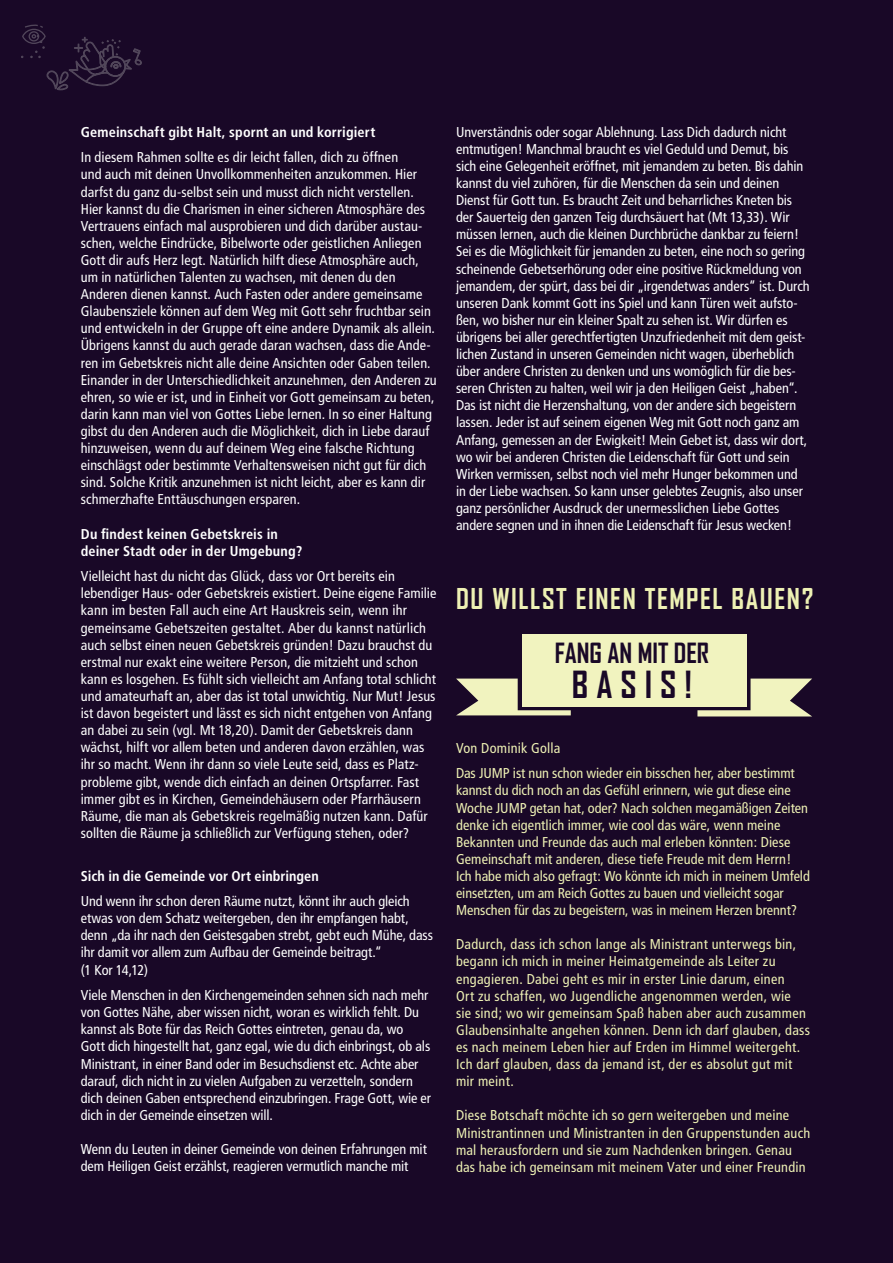
<style>
.page{position:relative;width:893px;height:1263px;background:#190827}
.page>*{position:absolute;margin:0;border:0;box-sizing:border-box;transform-origin:0 0}
.t1{font:700 35.7px "Agency FB";letter-spacing:.22em;color:#190827}
.t2{font:700 27.45px "Agency FB";letter-spacing:.06em;color:#eef1b4}
.t3{font:700 26.7px "Agency FB";color:#190827}
.t4{font:condensed 14.25px/17.1px "Frutiger";color:#fff}
.t5{font:condensed 14.25px/17.1px "Frutiger";letter-spacing:.015em;color:#eef1b4}
.t6{font:700 condensed 14.25px/17.1px "Frutiger";letter-spacing:.01em;color:#fff}
.t7{font:condensed 14.25px/25.7px "Frutiger";letter-spacing:-.005em;color:#eef1b4}
</style>
<div class="page">
<svg style="left:21px;top:24px;width:121px;height:67px"></svg>
<div style="left:522px;top:635px;width:224px;height:72px;background:#f1f3bf"></div>
<svg style="left:456px;top:678px;width:115px;height:37px"></svg>
<svg style="left:697px;top:678px;width:115px;height:38px"></svg>
<p class="t6" style="left:81px;top:123px;width:296px">Gemeinschaft gibt Halt, spornt an und korrigiert</p>
<p class="t4" style="left:81px;top:149px;width:357px">In diesem Rahmen sollte es dir leicht fallen, dich zu öffnen<br>und auch mit deinen Unvollkommenheiten anzukommen. Hier darfst du ganz du-selbst sein und musst dich nicht verstellen.<br>Hier kannst du die Charismen in einer sicheren Atmosphäre des Vertrauens einfach mal ausprobieren und dich darüber austau&shy;schen, welche Eindrücke, Bibelworte oder geistlichen Anliegen Gott dir aufs Herz legt. Natürlich hilft diese Atmosphäre auch, um in natürlichen Talenten zu wachsen, mit denen du den Anderen dienen kannst. Auch Fasten oder andere gemeinsame Glaubensziele können auf dem Weg mit Gott sehr fruchtbar sein und entwickeln in der Gruppe oft eine andere Dynamik als allein.<br>Übrigens kannst du auch gerade daran wachsen, dass die Ande&shy;ren im Gebetskreis nicht alle deine Ansichten oder Gaben teilen.<br>Einander in der Unterschiedlichkeit anzunehmen, den Anderen zu ehren, so wie er ist, und in Einheit vor Gott gemeinsam zu beten, darin kann man viel von Gottes Liebe lernen. In so einer Haltung gibst du den Anderen auch die Möglichkeit, dich in Liebe darauf hinzuweisen, wenn du auf deinem Weg eine falsche Richtung einschlägst oder bestimmte Verhaltensweisen nicht gut für dich sind. Solche Kritik anzunehmen ist nicht leicht, aber es kann dir schmerzhafte Enttäuschungen ersparen.</p>
<p class="t6" style="left:81px;top:525px;width:223px">Du findest keinen Gebetskreis in deiner Stadt oder in der Umgebung?</p>
<p class="t4" style="left:81px;top:568px;width:357px">Vielleicht hast du nicht das Glück, dass vor Ort bereits ein lebendiger Haus- oder Gebetskreis existiert. Deine eigene Familie kann im besten Fall auch eine Art Hauskreis sein, wenn ihr gemeinsame Gebetszeiten gestaltet. Aber du kannst natürlich auch selbst einen neuen Gebetskreis gründen! Dazu brauchst du erstmal nur exakt eine weitere Person, die mitzieht und schon kann es losgehen. Es fühlt sich vielleicht am Anfang total schlicht und amateurhaft an, aber das ist total unwichtig. Nur Mut! Jesus ist davon begeistert und lässt es sich nicht entgehen von Anfang an dabei zu sein (vgl. Mt 18,20). Damit der Gebetskreis dann wächst, hilft vor allem beten und anderen davon erzählen, was ihr so macht. Wenn ihr dann so viele Leute seid, dass es Platz&shy;probleme gibt, wende dich einfach an deinen Ortspfarrer. Fast immer gibt es in Kirchen, Gemeindehäusern oder Pfarrhäusern Räume, die man als Gebetskreis regelmäßig nutzen kann. Dafür sollten die Räume ja schließlich zur Verfügung stehen, oder?</p>
<p class="t6" style="left:81px;top:867px;width:240px">Sich in die Gemeinde vor Ort einbringen</p>
<p class="t4" style="left:81px;top:893px;width:354px">Und wenn ihr schon deren Räume nutzt, könnt ihr auch gleich etwas von dem Schatz weitergeben, den ihr empfangen habt, denn „da ihr nach den Geistesgaben strebt, gebt euch Mühe, dass ihr damit vor allem zum Aufbau der Gemeinde beitragt.“<br>(1 Kor 14,12)</p>
<p class="t4" style="left:81px;top:987px;width:352px">Viele Menschen in den Kirchengemeinden sehnen sich nach mehr von Gottes Nähe, aber wissen nicht, woran es wirklich fehlt. Du kannst als Bote für das Reich Gottes eintreten, genau da, wo<br>Gott dich hingestellt hat, ganz egal, wie du dich einbringst, ob als Ministrant, in einer Band oder im Besuchsdienst etc. Achte aber darauf, dich nicht in zu vielen Aufgaben zu verzetteln, sondern dich deinen Gaben entsprechend einzubringen. Frage Gott, wie er dich in der Gemeinde einsetzen will.</p>
<p class="t4" style="left:81px;top:1141px;width:348px">Wenn du Leuten in deiner Gemeinde von deinen Erfahrungen mit dem Heiligen Geist erzählst, reagieren vermutlich manche mit</p>
<p class="t4" style="left:456px;top:123px;width:355px">Unverständnis oder sogar Ablehnung. Lass Dich dadurch nicht entmutigen! Manchmal braucht es viel Geduld und Demut, bis sich eine Gelegenheit eröffnet, mit jemandem zu beten. Bis dahin kannst du viel zuhören, für die Menschen da sein und deinen Dienst für Gott tun. Es braucht Zeit und beharrliches Kneten bis der Sauerteig den ganzen Teig durchsäuert hat (Mt 13,33). Wir müssen lernen, auch die kleinen Durchbrüche dankbar zu feiern!<br>Sei es die Möglichkeit für jemanden zu beten, eine noch so gering scheinende Gebetserhörung oder eine positive Rückmeldung von jemandem, der spürt, dass bei dir „irgendetwas anders“ ist. Durch unseren Dank kommt Gott ins Spiel und kann Türen weit aufsto&shy;ßen, wo bisher nur ein kleiner Spalt zu sehen ist. Wir dürfen es übrigens bei aller gerechtfertigten Unzufriedenheit mit dem geist&shy;lichen Zustand in unseren Gemeinden nicht wagen, überheblich über andere Christen zu denken und uns womöglich für die bes&shy;seren Christen zu halten, weil wir ja den Heiligen Geist „haben“.<br>Das ist nicht die Herzenshaltung, von der andere sich begeistern lassen. Jeder ist auf seinem eigenen Weg mit Gott noch ganz am Anfang, gemessen an der Ewigkeit! Mein Gebet ist, dass wir dort, wo wir bei anderen Christen die Leidenschaft für Gott und sein Wirken vermissen, selbst noch viel mehr Hunger bekommen und in der Liebe wachsen. So kann unser gelebtes Zeugnis, also unser ganz persönlicher Ausdruck der unermesslichen Liebe Gottes andere segnen und in ihnen die Leidenschaft für Jesus wecken!</p>
<h2 class="t2" style="left:456px;top:581px;width:359px">DU WILLST EINEN TEMPEL BAUEN?</h2>
<h3 class="t3" style="left:555px;top:636px;width:156px">FANG AN MIT DER</h3>
<h1 class="t1" style="left:572px;top:662px;width:122px">BASIS!</h1>
<p class="t7" style="left:456px;top:735px;width:340px">Von Dominik Golla<br>Das JUMP ist nun schon wieder ein bisschen her, aber bestimmt</p>
<p class="t5" style="left:456px;top:782px;width:355px">kannst du dich noch an das Gefühl erinnern, wie gut diese eine Woche JUMP getan hat, oder? Nach solchen megamäßigen Zeiten denke ich eigentlich immer, wie cool das wäre, wenn meine Bekannten und Freunde das auch mal erleben könnten: Diese Gemeinschaft mit anderen, diese tiefe Freude mit dem Herrn!<br>Ich habe mich also gefragt: Wo könnte ich mich in meinem Umfeld einsetzten, um am Reich Gottes zu bauen und vielleicht sogar Menschen für das zu begeistern, was in meinem Herzen brennt?</p>
<p class="t5" style="left:456px;top:936px;width:356px">Dadurch, dass ich schon lange als Ministrant unterwegs bin, begann ich mich in meiner Heimatgemeinde als Leiter zu engagieren. Dabei geht es mir in erster Linie darum, einen<br>Ort zu schaffen, wo Jugendliche angenommen werden, wie<br>sie sind; wo wir gemeinsam Spaß haben aber auch zusammen Glaubensinhalte angehen können. Denn ich darf glauben, dass es nach meinem Leben hier auf Erden im Himmel weitergeht.<br>Ich darf glauben, dass da jemand ist, der es absolut gut mit mir meint.</p>
<p class="t5" style="left:456px;top:1107px;width:356px">Diese Botschaft möchte ich so gern weitergeben und meine Ministrantinnen und Ministranten in den Gruppenstunden auch mal herausfordern und sie zum Nachdenken bringen. Genau das habe ich gemeinsam mit meinem Vater und einer Freundin</p>
</div>
